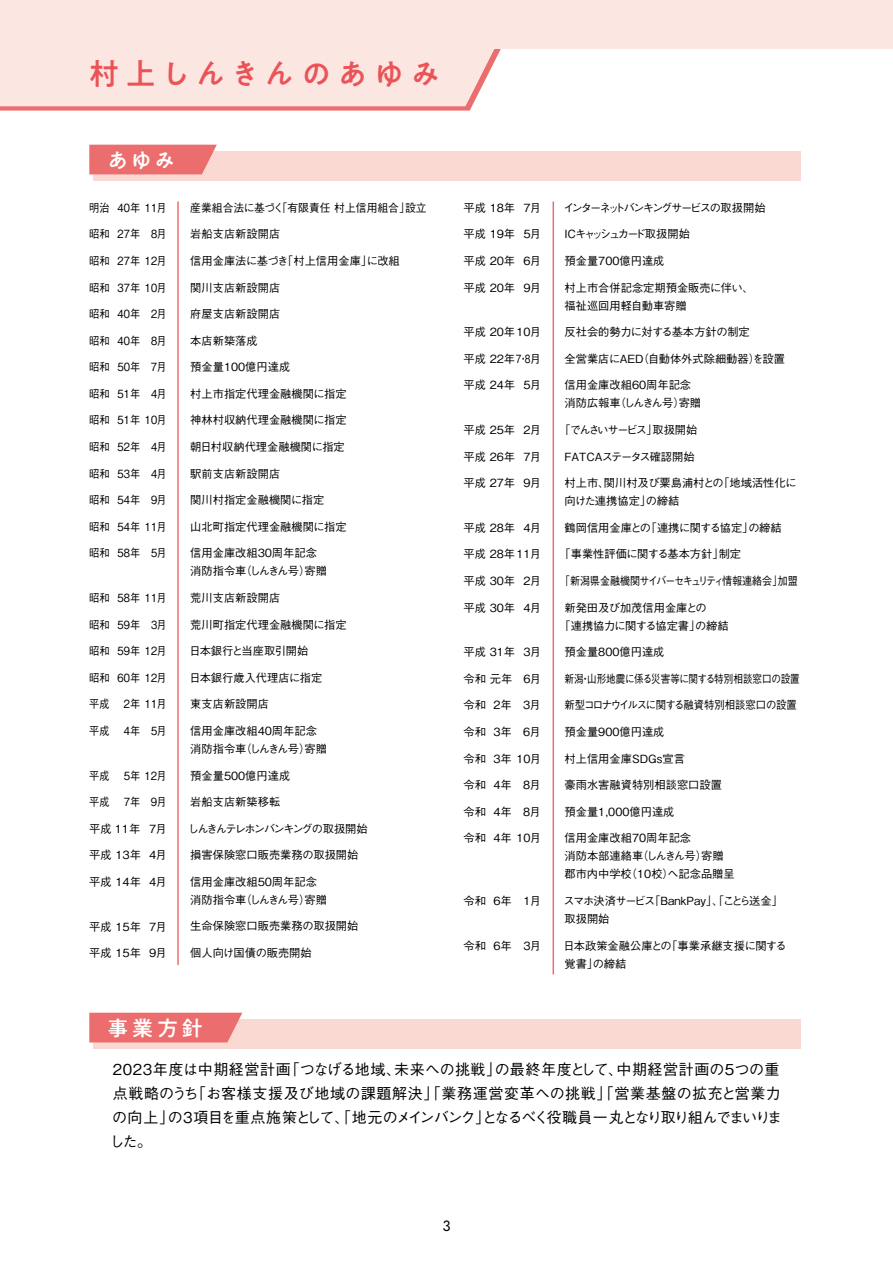
<style>
.page{position:relative;width:893px;height:1263px;background:#fff}
.page>*{position:absolute;margin:0;border:0;box-sizing:border-box;transform-origin:0 0}
.t1{font:500 30px "PA1 Gothic Std";letter-spacing:.21em;color:#ea5457}
.t2{font:500 21px "PA1 Gothic Std";letter-spacing:.18em;color:#fff}
.t3{font:500 15px/24px "Gothic BBB Pro";letter-spacing:.015em;color:#000}
.t4{font:14.85px "Jost";color:#000}
.t5{font:500 11.25px/18px "Gothic BBB Pro";color:#000}
.t6{font:500 11.25px "Gothic BBB Pro";color:#000;scale:.9 1}
.t7{font:500 11.25px "Gothic BBB Pro";letter-spacing:-.025em;color:#000;scale:.89 1}
.t8{font:500 11.25px "Gothic BBB Pro";color:#000;scale:.85 1}
.t9{font:500 11.25px "Gothic BBB Pro";letter-spacing:-.05em;color:#000;scale:.92 1}
.t10{font:500 11.25px "Gothic BBB Pro";color:#000;scale:.96 1}
.t11{font:500 11.25px "Gothic BBB Pro";letter-spacing:-.15em;color:#000}
.t12{font:500 11.25px "Gothic BBB Pro";letter-spacing:-.14em;color:#000}
.t13{font:500 11.25px "Gothic BBB Pro";letter-spacing:-.2em;color:#000}
.t14{font:500 11.25px "Gothic BBB Pro";letter-spacing:-.13em;color:#000}
</style>
<div class="page">
<div style="left:0;top:49px;width:501px;height:57px;background:#fce6e2"></div>
<hr style="left:177px;top:202px;width:2px;height:762px;background:#ec6d6d">
<hr style="left:553px;top:202px;width:1px;height:772px;background:#ec6d6d">
<div style="left:94px;top:151px;width:707px;height:30px;background:#fad9d2"></div>
<div style="left:89px;top:151px;width:125px;height:23px;background:#ec6d6d"></div>
<div style="left:94px;top:1019px;width:707px;height:30px;background:#fad9d2"></div>
<div style="left:89px;top:1013px;width:153px;height:29px;background:#ec6d6d"></div>
<div style="left:0;top:0;width:893px;height:49px;background:#fce6e2"></div>
<img style="left:35px;top:49px;width:465px;height:102px">
<h1 class="t1" style="left:89px;top:55px;width:353px">村上しんきんのあゆみ</h1>
<h2 class="t2" style="left:107px;top:147px;width:69px">あゆみ</h2>
<p class="t6" style="left:89px;top:199px;width:88px">明治 ４０年 １１月</p>
<p class="t6" style="left:89px;top:225px;width:88px">昭和 ２７年 ８月</p>
<p class="t6" style="left:89px;top:252px;width:88px">昭和 ２７年 １２月</p>
<p class="t6" style="left:89px;top:278px;width:88px">昭和 ３７年 １０月</p>
<p class="t6" style="left:89px;top:305px;width:88px">昭和 ４０年 ２月</p>
<p class="t6" style="left:89px;top:331px;width:88px">昭和 ４０年 ８月</p>
<p class="t6" style="left:89px;top:358px;width:88px">昭和 50年 7月</p>
<p class="t6" style="left:89px;top:385px;width:88px">昭和 ５１年 ４月</p>
<p class="t6" style="left:89px;top:411px;width:88px">昭和 ５１年 １０月</p>
<p class="t6" style="left:89px;top:438px;width:88px">昭和 ５２年 ４月</p>
<p class="t6" style="left:89px;top:464px;width:88px">昭和 ５３年 ４月</p>
<p class="t6" style="left:89px;top:491px;width:88px">昭和 ５４年 ９月</p>
<p class="t6" style="left:89px;top:517px;width:88px">昭和 ５４年 １１月</p>
<p class="t6" style="left:89px;top:544px;width:88px">昭和 ５８年 ５月</p>
<p class="t6" style="left:89px;top:589px;width:88px">昭和 ５８年 １１月</p>
<p class="t6" style="left:89px;top:615px;width:88px">昭和 ５９年 ３月</p>
<p class="t6" style="left:89px;top:642px;width:88px">昭和 ５９年 １２月</p>
<p class="t6" style="left:89px;top:668px;width:88px">昭和 ６０年 １２月</p>
<p class="t6" style="left:89px;top:695px;width:88px">平成 ２年 １１月</p>
<p class="t6" style="left:89px;top:722px;width:88px">平成 ４年 ５月</p>
<p class="t6" style="left:89px;top:766px;width:24px">平成</p>
<p class="t6" style="left:124px;top:766px;width:49px">5年 12月</p>
<p class="t6" style="left:89px;top:793px;width:24px">平成</p>
<p class="t6" style="left:124px;top:793px;width:49px">7年 9月</p>
<p class="t5" style="left:89px;top:818px;width:79px">平成 １１年 ７月</p>
<p class="t5" style="left:89px;top:845px;width:79px">平成 １３年 ４月</p>
<p class="t5" style="left:89px;top:871px;width:79px">平成 １４年 ４月</p>
<p class="t5" style="left:89px;top:916px;width:79px">平成 １５年 ７月</p>
<p class="t5" style="left:89px;top:942px;width:79px">平成 １５年 ９月</p>
<p class="t10" style="left:190px;top:199px;width:248px">産業組合法に基づく「有限責任 村上信用組合」設立</p>
<p class="t5" style="left:190px;top:224px;width:91px">岩船支店新設開店</p>
<p class="t5" style="left:190px;top:250px;width:211px">信用金庫法に基づき「村上信用金庫」に改組</p>
<p class="t5" style="left:190px;top:277px;width:91px">関川支店新設開店</p>
<p class="t5" style="left:190px;top:304px;width:91px">府屋支店新設開店</p>
<p class="t5" style="left:190px;top:330px;width:69px">本店新築落成</p>
<p class="t5" style="left:190px;top:357px;width:102px">預金量100億円達成</p>
<p class="t5" style="left:190px;top:383px;width:158px">村上市指定代理金融機関に指定</p>
<p class="t5" style="left:190px;top:410px;width:158px">神林村収納代理金融機関に指定</p>
<p class="t5" style="left:190px;top:436px;width:156px">朝日村収納代理金融機関に指定</p>
<p class="t5" style="left:190px;top:463px;width:91px">駅前支店新設開店</p>
<p class="t5" style="left:190px;top:490px;width:135px">関川村指定金融機関に指定</p>
<p class="t5" style="left:190px;top:516px;width:158px">山北町指定代理金融機関に指定</p>
<p class="t5" style="left:190px;top:543px;width:138px">信用金庫改組３０周年記念消防指令車（しんきん号）寄贈</p>
<p class="t5" style="left:190px;top:587px;width:91px">荒川支店新設開店</p>
<p class="t5" style="left:190px;top:614px;width:158px">荒川町指定代理金融機関に指定</p>
<p class="t5" style="left:189px;top:640px;width:121px">日本銀行と当座取引開始</p>
<p class="t5" style="left:189px;top:667px;width:135px">日本銀行歳入代理店に指定</p>
<p class="t5" style="left:190px;top:694px;width:80px">東支店新設開店</p>
<p class="t5" style="left:190px;top:720px;width:138px">信用金庫改組４０周年記念消防指令車（しんきん号）寄贈</p>
<p class="t5" style="left:190px;top:765px;width:102px">預金量500億円達成</p>
<p class="t5" style="left:190px;top:791px;width:91px">岩船支店新築移転</p>
<p class="t12" style="left:188px;top:819px;width:181px">しんきんテレホンバンキングの取扱開始</p>
<p class="t5" style="left:190px;top:845px;width:170px">損害保険窓口販売業務の取扱開始</p>
<p class="t5" style="left:190px;top:871px;width:138px">信用金庫改組５０周年記念消防指令車（しんきん号）寄贈</p>
<p class="t5" style="left:190px;top:916px;width:170px">生命保険窓口販売業務の取扱開始</p>
<p class="t5" style="left:190px;top:942px;width:123px">個人向け国債の販売開始</p>
<h2 class="t2" style="left:107px;top:1015px;width:97px">事業方針</h2>
<p class="t5" style="left:463px;top:197px;width:79px">平成 １８年 ７月</p>
<p class="t5" style="left:463px;top:224px;width:79px">平成 １９年 ５月</p>
<p class="t5" style="left:463px;top:250px;width:79px">平成 ２０年 6月</p>
<p class="t5" style="left:463px;top:277px;width:79px">平成 ２０年 ９月</p>
<p class="t5" style="left:463px;top:322px;width:79px">平成 ２0年 10月</p>
<p class="t5" style="left:463px;top:348px;width:79px">平成 ２２年 ７・８月</p>
<p class="t5" style="left:463px;top:375px;width:79px">平成 24年 5月</p>
<p class="t5" style="left:463px;top:419px;width:79px">平成 25年 2月</p>
<p class="t5" style="left:463px;top:446px;width:79px">平成 26年 7月</p>
<p class="t5" style="left:463px;top:473px;width:79px">平成 27年 9月</p>
<p class="t5" style="left:463px;top:517px;width:79px">平成 28年 4月</p>
<p class="t5" style="left:463px;top:544px;width:79px">平成 28年 11月</p>
<p class="t5" style="left:463px;top:570px;width:79px">平成 30年 2月</p>
<p class="t5" style="left:463px;top:597px;width:79px">平成 30年 4月</p>
<p class="t5" style="left:463px;top:642px;width:79px">平成 31年 3月</p>
<p class="t5" style="left:463px;top:668px;width:79px">令和 元年 　6月</p>
<p class="t5" style="left:463px;top:695px;width:79px">令和 2年 　3月</p>
<p class="t5" style="left:463px;top:721px;width:79px">令和 3年 　6月</p>
<p class="t5" style="left:463px;top:748px;width:79px">令和 3年 10月</p>
<p class="t5" style="left:463px;top:774px;width:79px">令和 4年　8月</p>
<p class="t5" style="left:463px;top:801px;width:79px">令和 4年　8月</p>
<p class="t5" style="left:463px;top:828px;width:79px">令和 4年 10月</p>
<p class="t5" style="left:463px;top:890px;width:79px">令和 6年 1月</p>
<p class="t5" style="left:463px;top:935px;width:79px">令和 6年 3月</p>
<p class="t11" style="left:563px;top:199px;width:204px">インターネットバンキングサービスの取扱開始</p>
<p class="t13" style="left:560px;top:225px;width:131px">ＩＣキャッシュカード取扱開始</p>
<p class="t5" style="left:564px;top:250px;width:102px">預金量700億円達成</p>
<p class="t5" style="left:564px;top:277px;width:191px">村上市合併記念定期預金販売に伴い、福祉巡回用軽自動車寄贈</p>
<p class="t5" style="left:564px;top:322px;width:187px">反社会的勢力に対する基本方針の制定</p>
<p class="t5" style="left:564px;top:348px;width:222px">全営業店にAED（自動体外式除細動器）を設置</p>
<p class="t5" style="left:564px;top:375px;width:138px">信用金庫改組60周年記念消防広報車（しんきん号）寄贈</p>
<p class="t14" style="left:559px;top:421px;width:140px">「でんさいサービス」取扱開始</p>
<p class="t5" style="left:564px;top:446px;width:132px">FATCAステータス確認開始</p>
<p class="t5" style="left:564px;top:472px;width:234px">村上市、関川村及び粟島浦村との「地域活性化に向けた連携協定」の締結</p>
<p class="t5" style="left:564px;top:517px;width:219px">鶴岡信用金庫との「連携に関する協定」の締結</p>
<p class="t5" style="left:559px;top:544px;width:183px">「事業性評価に関する基本方針」制定</p>
<p class="t7" style="left:560px;top:572px;width:269px">「新潟県金融機関サイバーセキュリティ情報連絡会」加盟</p>
<p class="t5" style="left:559px;top:597px;width:171px;text-indent:5px">新発田及び加茂信用金庫との<br>「連携協力に関する協定書」の締結</p>
<p class="t5" style="left:564px;top:642px;width:102px">預金量800億円達成</p>
<p class="t8" style="left:564px;top:669px;width:278px">新潟・山形地震に係る災害等に関する特別相談窓口の設置</p>
<p class="t9" style="left:564px;top:696px;width:254px">新型コロナウイルスに関する融資特別相談窓口の設置</p>
<p class="t5" style="left:564px;top:721px;width:102px">預金量900億円達成</p>
<p class="t5" style="left:564px;top:748px;width:122px">村上信用金庫SDGs宣言</p>
<p class="t5" style="left:564px;top:774px;width:159px">豪雨水害融資特別相談窓口設置</p>
<p class="t5" style="left:564px;top:801px;width:112px">預金量1,000億円達成</p>
<p class="t5" style="left:564px;top:828px;width:172px">信用金庫改組70周年記念<br>消防本部連絡車（しんきん号）寄贈郡市内中学校（10校）へ記念品贈呈</p>
<p class="t5" style="left:564px;top:890px;width:221px">スマホ決済サービス「BankPay」、「ことら送金」取扱開始</p>
<p class="t5" style="left:564px;top:935px;width:225px">日本政策金融公庫との「事業承継支援に関する覚書」の締結</p>
<h3 class="t3" style="left:110px;top:1055px;width:674px">2023年度は中期経営計画「つなげる地域、未来への挑戦」の最終年度として、中期経営計画の5つの重点戦略のうち「お客様支援及び地域の課題解決」「業務運営変革への挑戦」「営業基盤の拡充と営業力の向上」の3項目を重点施策として、「地元のメインバンク」となるべく役職員一丸となり取り組んでまいりました。</h3>
<h3 class="t4" style="left:442px;top:1216px;width:10px">3</h3>
</div>
